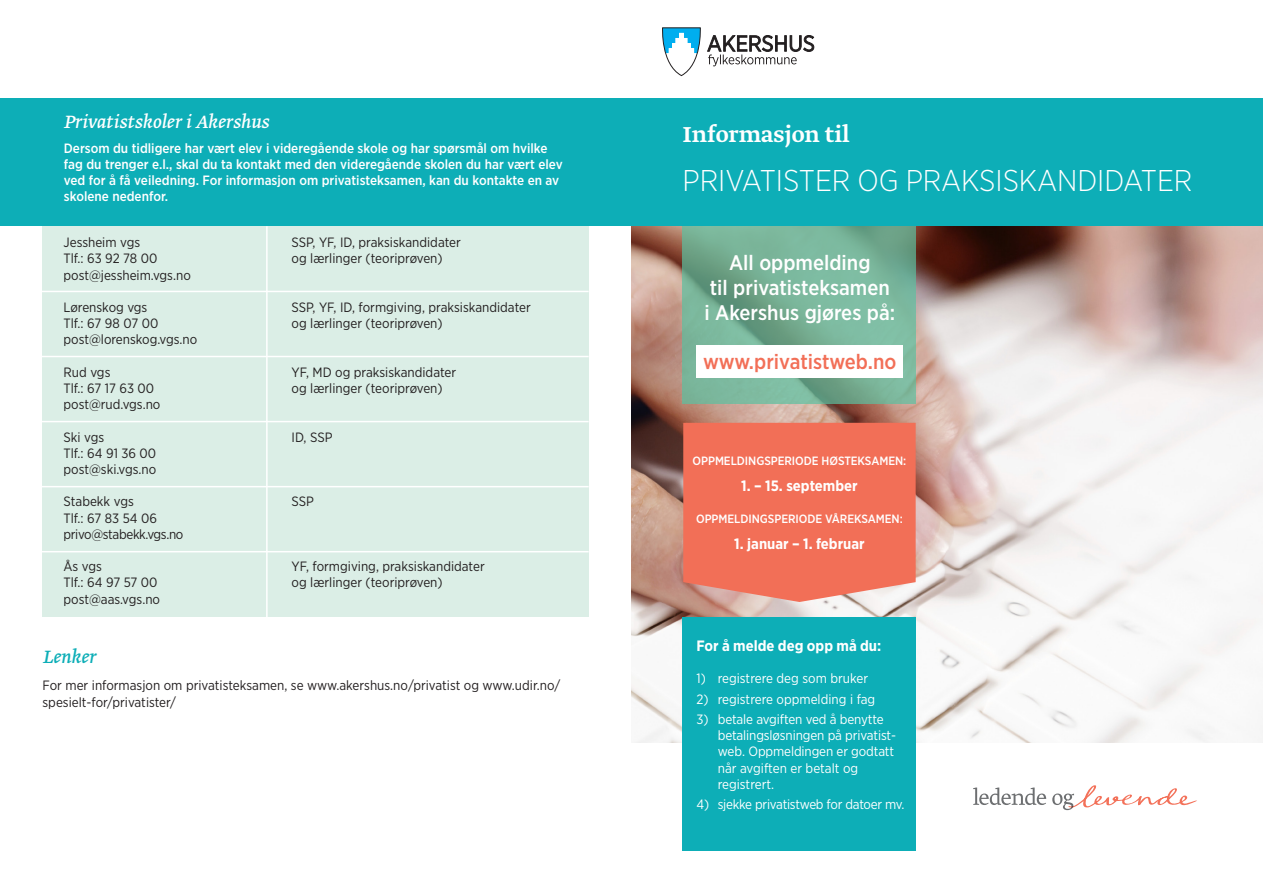
<style>
.page{position:relative;width:1263px;height:893px;background:#fff}
.page>*{position:absolute;margin:0;border:0;box-sizing:border-box;transform-origin:0 0}
.t1{font:300 30px "Gotham Narrow";letter-spacing:-.005em;color:#fff}
.t2{font:500 25.5px "Greta Text Std";letter-spacing:-.005em;color:#fff}
.t3{font:500 21px/25.2px "Gotham Narrow";color:#fff;text-align:center}
.t4{font:italic 21px "Greta Text Std";color:#fff}
.t5{font:500 21px "Gotham Narrow";color:#f26f57}
.t6{font:italic 21px "Greta Text Std";color:#0daeb7}
.t7{font:700 15px "Gotham Narrow";color:#fff}
.t8{font:13.5px/16.2px "Gotham Narrow";color:#231f20}
.t9{font:500 13.5px/16.2px "Gotham Narrow";color:#fff}
.t10{font:13.5px/16.2px "Gotham Narrow";letter-spacing:-.01em;color:#fff}
.t11{font:13.5px "Gotham Narrow";letter-spacing:-.025em;color:#231f20}
.t12{font:500 12px "Gotham Narrow";letter-spacing:-.005em;color:#fff}
</style>
<div class="page">
<div style="left:0;top:98px;width:1263px;height:128px;background:#0daeb7"></div>
<img style="left:631px;top:226px;width:632px;height:516px">
<svg style="left:662px;top:28px;width:152px;height:48px"></svg>
<svg style="left:973px;top:787px;width:73px;height:18px"></svg>
<svg style="left:1052px;top:785px;width:145px;height:25px"></svg>
<svg style="left:682px;top:226px;width:234px;height:177px;background:#76b196"></svg>
<div style="left:682px;top:617px;width:234px;height:233px;background:#0daeb7"></div>
<div style="left:683px;top:423px;width:233px;height:179px;background:#f26f57"></div>
<div style="left:696px;top:345px;width:207px;height:33px;background:#fff"></div>
<div style="left:42px;top:226px;width:547px;height:391px;background:#dbeee6"></div>
<hr style="left:266px;top:226px;width:2px;height:399px;background:#fff">
<hr style="left:42px;top:291px;width:547px;height:1px;background:#fff">
<hr style="left:42px;top:356px;width:547px;height:1px;background:#fff">
<hr style="left:42px;top:421px;width:547px;height:1px;background:#fff">
<hr style="left:42px;top:486px;width:547px;height:1px;background:#fff">
<hr style="left:42px;top:551px;width:547px;height:1px;background:#fff">
<p class="t4" style="left:64px;top:110px;width:208px">Privatistskoler i Akershus</p>
<p class="t9" style="left:64px;top:140px;width:500px">Dersom du tidligere har vært elev i videregående skole og har spørsmål om hvilke fag du trenger e.l., skal du ta kontakt med den videregående skolen du har vært elev ved for å få veiledning. For informasjon om privatisteksamen, kan du kontakte en av skolene nedenfor.</p>
<p class="t8" style="left:64px;top:234px;width:78px">Jessheim vgs</p>
<p class="t8" style="left:292px;top:234px;width:171px">SSP, YF, ID, praksiskandidater</p>
<p class="t8" style="left:64px;top:250px;width:95px">Tlf.: 63 92 78 00</p>
<p class="t8" style="left:292px;top:250px;width:153px">og lærlinger (teoriprøven)</p>
<p class="t8" style="left:64px;top:266px;width:129px">post@jessheim.vgs.no</p>
<p class="t8" style="left:64px;top:299px;width:85px">Lørenskog vgs</p>
<p class="t8" style="left:292px;top:299px;width:241px">SSP, YF, ID, formgiving, praksiskandidater</p>
<p class="t8" style="left:64px;top:315px;width:96px">Tlf.: 67 98 07 00</p>
<p class="t8" style="left:292px;top:315px;width:153px">og lærlinger (teoriprøven)</p>
<p class="t8" style="left:64px;top:331px;width:135px">post@lorenskog.vgs.no</p>
<p class="t8" style="left:64px;top:364px;width:48px">Rud vgs</p>
<p class="t8" style="left:292px;top:364px;width:166px">YF, MD og praksiskandidater</p>
<p class="t8" style="left:64px;top:380px;width:92px">Tlf.: 67 17 63 00</p>
<p class="t8" style="left:292px;top:380px;width:153px">og lærlinger (teoriprøven)</p>
<p class="t8" style="left:64px;top:396px;width:98px">post@rud.vgs.no</p>
<p class="t8" style="left:64px;top:428px;width:42px">Ski vgs</p>
<p class="t8" style="left:292px;top:428px;width:42px">ID, SSP</p>
<p class="t8" style="left:64px;top:445px;width:94px">Tlf.: 64 91 36 00</p>
<p class="t8" style="left:64px;top:461px;width:94px">post@ski.vgs.no</p>
<p class="t8" style="left:64px;top:493px;width:72px">Stabekk vgs</p>
<p class="t8" style="left:292px;top:493px;width:24px">SSP</p>
<p class="t8" style="left:64px;top:509px;width:95px">Tlf.: 67 83 54 06</p>
<p class="t11" style="left:64px;top:526px;width:121px">privo@stabekk.vgs.no</p>
<p class="t8" style="left:64px;top:558px;width:40px">Ås vgs</p>
<p class="t8" style="left:292px;top:558px;width:195px">YF, formgiving, praksiskandidater</p>
<p class="t8" style="left:64px;top:574px;width:96px">Tlf.: 64 97 57 00</p>
<p class="t8" style="left:292px;top:574px;width:153px">og lærlinger (teoriprøven)</p>
<p class="t8" style="left:64px;top:590px;width:98px">post@aas.vgs.no</p>
<p class="t6" style="left:43px;top:645px;width:56px">Lenker</p>
<p class="t8" style="left:43px;top:677px;width:519px">For mer informasjon om privatisteksamen, se www.akershus.no/privatist og www.udir.no/ spesielt-for/privatister/</p>
<p class="t2" style="left:682px;top:120px;width:169px">Informasjon til</p>
<p class="t1" style="left:682px;top:162px;width:511px">PRIVATISTER OG PRAKSISKANDIDATER</p>
<p class="t3" style="left:704px;top:250px;width:192px">All oppmelding<br>til privatisteksamen<br>i Akershus gjøres på:</p>
<p class="t5" style="left:703px;top:348px;width:195px">www.privatistweb.no</p>
<p class="t12" style="left:692px;top:453px;width:215px">OPPMELDINGSPERIODE HØSTEKSAMEN:</p>
<p class="t7" style="left:741px;top:476px;width:118px">1. – 15. september</p>
<p class="t12" style="left:696px;top:511px;width:208px">OPPMELDINGSPERIODE VÅREKSAMEN:</p>
<p class="t7" style="left:734px;top:534px;width:132px">1. januar – 1. februar</p>
<p class="t7" style="left:696px;top:636px;width:186px">For å melde deg opp må du:</p>
<p class="t10" style="left:696px;top:670px;width:173px">1) registrere deg som bruker</p>
<p class="t10" style="left:696px;top:690px;width:180px">2) registrere oppmelding i fag</p>
<p class="t10" style="left:718px;top:711px;width:180px;text-indent:-21px">3) betale avgiften ved å benytte betalingsløsningen på privatist&shy;web. Oppmeldingen er godtatt når avgiften er betalt og registrert.</p>
<p class="t10" style="left:696px;top:796px;width:210px">4) sjekke privatistweb for datoer mv.</p>
</div>
